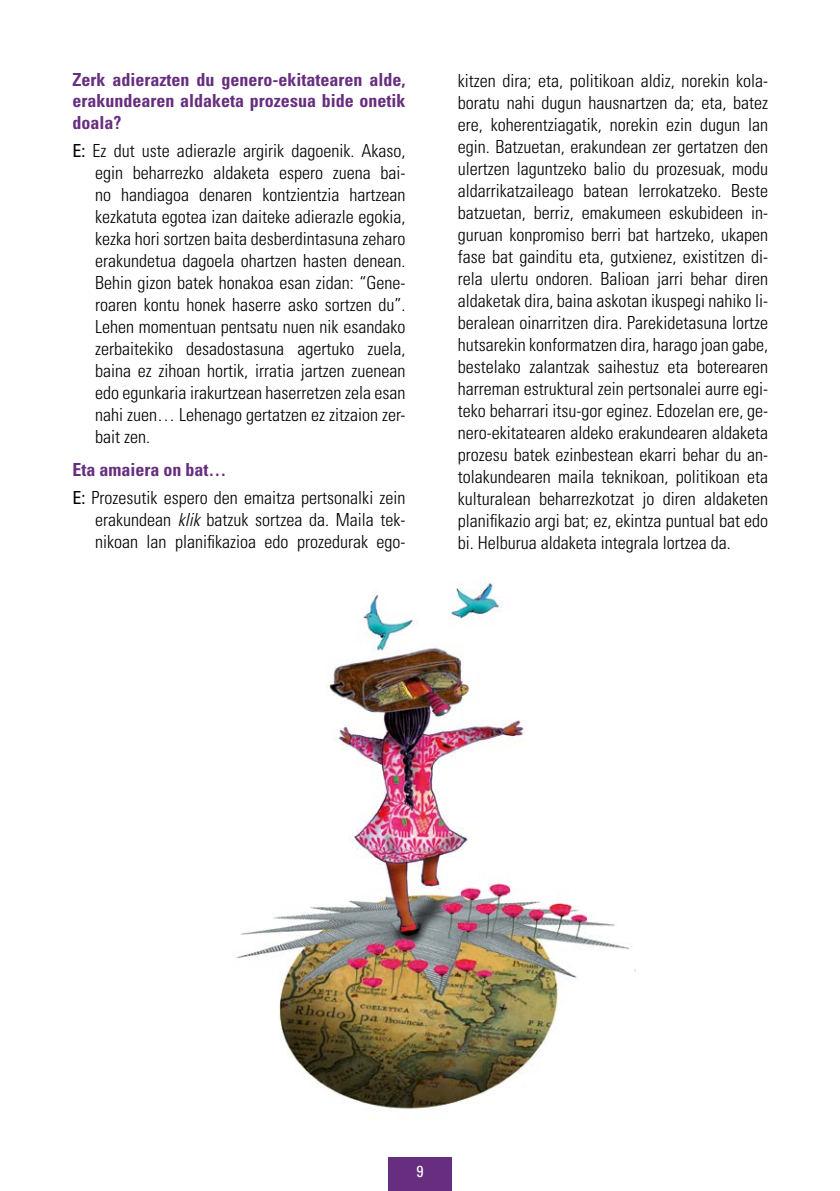
<style>
.page{position:relative;width:840px;height:1191px;background:#fff}
.page>*{position:absolute;margin:0;border:0;box-sizing:border-box;transform-origin:0 0}
.t1{font:300 condensed 18px/22px "Univers";color:#000;text-align:justify}
.t2{font:700 condensed 18px/21.6px "Univers";color:#672e7f;text-align:justify}
.t3{font:condensed 16px "Univers";color:#fff}
.s1{font-weight:400}
.s2{font-weight:700;color:#672e7f}
.s3{font-style:italic}
</style>
<div class="page">
<div style="left:388px;top:1157px;width:63px;height:34px;background:#672e7f"></div>
<img style="left:236px;top:581px;width:396px;height:528px">
<p class="t2" style="left:72px;top:68px;width:334px">Zerk adierazten du genero-ekitatearen alde, erakundearen aldaketa prozesua bide onetik doala?</p>
<p class="t1" style="left:95px;top:139px;width:312px;text-indent:-23px"><span class="s1">E:</span> Ez dut uste adierazle argirik dagoenik. Akaso, egin beharrezko aldaketa espero zuena bai&shy;no handiagoa denaren kontzientzia hartzean kezkatuta egotea izan daiteke adierazle egokia, kezka hori sortzen baita desberdintasuna zeharo erakundetua dagoela ohartzen hasten denean.<br>Behin gizon batek honakoa esan zidan: “Gene&shy;roaren kontu honek haserre asko sortzen du”.<br>Lehen momentuan pentsatu nuen nik esandako zerbaitekiko desadostasuna agertuko zuela, baina ez zihoan hortik, irratia jartzen zuenean edo egunkaria irakurtzean haserretzen zela esan nahi zuen… Lehenago gertatzen ez zitzaion zer&shy;bait zen.</p>
<p class="t1" style="left:72px;top:456px;width:334px;line-height:27.6px"><span class="s2">Eta amaiera on bat…<br></span><span class="s1">E:</span> Prozesutik espero den emaitza pertsonalki zein</p>
<p class="t1" style="left:95px;top:508px;width:312px">erakundean <span class="s3">klik</span> batzuk sortzea da. Maila tek&shy;nikoan lan planifikazioa edo prozedurak ego-</p>
<p class="t1" style="left:457px;top:69px;width:312px">kitzen dira; eta, politikoan aldiz, norekin kola&shy;boratu nahi dugun hausnartzen da; eta, batez ere, koherentziagatik, norekin ezin dugun lan egin. Batzuetan, erakundean zer gertatzen den ulertzen laguntzeko balio du prozesuak, modu aldarrikatzaileago batean lerrokatzeko. Beste batzuetan, berriz, emakumeen eskubideen in&shy;guruan konpromiso berri bat hartzeko, ukapen fase bat gainditu eta, gutxienez, existitzen di&shy;rela ulertu ondoren. Balioan jarri behar diren aldaketak dira, baina askotan ikuspegi nahiko li&shy;beralean oinarritzen dira. Parekidetasuna lortze hutsarekin konformatzen dira, harago joan gabe, bestelako zalantzak saihestuz eta boterearen harreman estruktural zein pertsonalei aurre egi&shy;teko beharrari itsu-gor eginez. Edozelan ere, ge&shy;nero-ekitatearen aldeko erakundearen aldaketa prozesu batek ezinbestean ekarri behar du an&shy;tolakundearen maila teknikoan, politikoan eta kulturalean beharrezkotzat jo diren aldaketen planifikazio argi bat; ez, ekintza puntual bat edo bi. Helburua aldaketa integrala lortzea da.</p>
<p class="t3" style="left:416px;top:1161px;width:9px">9</p>
</div>
